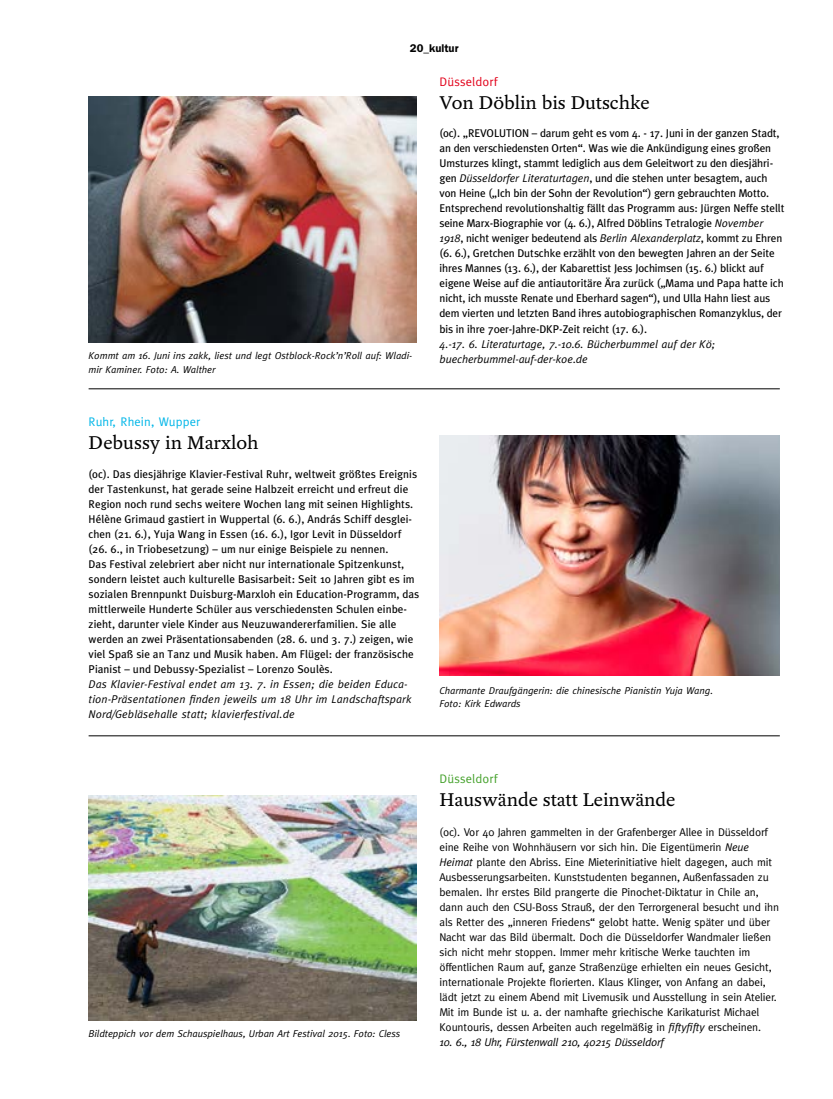
<style>
.page{position:relative;width:833px;height:1099px;background:#fff}
.page>*{position:absolute;margin:0;border:0;box-sizing:border-box;transform-origin:0 0}
.Kulturtip_Headline{font:20px "Yoga OT";color:#000}
.KulturOrtSubline{font:20px "Yoga OT";color:#000}
.KulturOrtSubline-2{font:12.5px "Meta";letter-spacing:.01em;color:#00b6e8}
.KulturOrtSubline-3{font:12.5px "Meta";letter-spacing:.01em;color:#e2001a}
.KulturOrtSubline-4{font:12.5px "Meta";letter-spacing:.01em;color:#44a12b}
.Kulturtip{font:11.25px/15px "Meta";letter-spacing:-.005em;color:#000}
.Kulturtip-2{font:11.25px/15px "Meta";letter-spacing:-.01em;color:#000}
.Kulturtip_Zeit_Ort{font:11.25px/15px "Meta";letter-spacing:.01em;color:#000}
.Kulturtip_Zeit_Ort-2{font:italic 11.25px/15px "Meta";letter-spacing:.01em;color:#000}
.Kulturtip-3{font:italic 11.25px "Meta";letter-spacing:-.005em;color:#000}
.Rubrik_links{font:600 11.25px "Franklin Gothic";color:#000}
.Kulturtip_Zeit_Ort-3{font:italic 10px/13.8px "Meta";color:#000}
.s1{font-style:italic}
</style>
<div class="page">
<img style="left:89px;top:97px;width:327px;height:245px">
<hr style="left:89px;top:388px;width:691px;height:1px;background:#000">
<hr style="left:89px;top:735px;width:691px;height:1px;background:#000">
<img style="left:89px;top:795px;width:327px;height:225px">
<img style="left:439px;top:435px;width:340px;height:240px">
<p class="Rubrik_links" style="left:410px;top:41px;width:50px">20_kultur</p>
<p class="Kulturtip_Zeit_Ort-3" style="left:89px;top:348px;width:325px">Kommt am 16. Juni ins zakk, liest und legt Ostblock-Rock’n’Roll auf: Wladi&shy;mir Kaminer. Foto: A. Walther</p>
<p class="KulturOrtSubline-2" style="left:89px;top:415px;width:113px">Ruhr, Rhein, Wupper</p>
<p class="Kulturtip_Headline" style="left:89px;top:432px;width:171px">Debussy in Marxloh</p>
<p class="Kulturtip_Zeit_Ort" style="left:89px;top:466px;width:332px">(oc). Das diesjährige Klavier-Festival Ruhr, weltweit größtes Ereignis der Tastenkunst, hat gerade seine Halbzeit erreicht und erfreut die Region noch rund sechs weitere Wochen lang mit seinen Highlights.<br>Hélène Grimaud gastiert in Wuppertal (6. 6.), András Schiff desglei&shy;chen (21. 6.), Yuja Wang in Essen (16. 6.), Igor Levit in Düsseldorf (26. 6., in Triobesetzung) – um nur einige Beispiele zu nennen.<br>Das Festival zelebriert aber nicht nur internationale Spitzenkunst, sondern leistet auch kulturelle Basisarbeit: Seit 10 Jahren gibt es im sozialen Brennpunkt Duisburg-Marxloh ein Education-Programm, das mittlerweile Hunderte Schüler aus verschiedensten Schulen einbe&shy;zieht, darunter viele Kinder aus Neuzuwandererfamilien. Sie alle werden an zwei Präsentationsabenden (28. 6. und 3. 7.) zeigen, wie viel Spaß sie an Tanz und Musik haben. Am Flügel: der französische Pianist – und Debussy-Spezialist – Lorenzo Soulès.</p>
<p class="Kulturtip_Zeit_Ort-2" style="left:89px;top:676px;width:324px">Das Klavier-Festival endet am 13. 7. in Essen; die beiden Educa&shy;tion-Präsentationen finden jeweils um 18 Uhr im Landschaftspark<br>Nord/Gebläsehalle statt; klavierfestival.de</p>
<p class="KulturOrtSubline-3" style="left:439px;top:75px;width:59px">Düsseldorf</p>
<p class="Kulturtip_Headline" style="left:439px;top:92px;width:212px">Von Döblin bis Dutschke</p>
<p class="Kulturtip" style="left:439px;top:126px;width:346px">(oc). „REVOLUTION – darum geht es vom 4. - 17. Juni in der ganzen Stadt, an den verschiedensten Orten“. Was wie die Ankündigung eines großen Umsturzes klingt, stammt lediglich aus dem Geleitwort zu den diesjähri&shy;gen <span class="s1">Düsseldorfer Literaturtagen</span>, und die stehen unter besagtem, auch von Heine („Ich bin der Sohn der Revolution“) gern gebrauchten Motto.<br>Entsprechend revolutionshaltig fällt das Programm aus: Jürgen Neffe stellt seine Marx-Biographie vor (4. 6.), Alfred Döblins Tetralogie <span class="s1">November 1918</span>, nicht weniger bedeutend als <span class="s1">Berlin Alexanderplatz</span>, kommt zu Ehren (6. 6.), Gretchen Dutschke erzählt von den bewegten Jahren an der Seite ihres Mannes (13. 6.), der Kabarettist Jess Jochimsen (15. 6.) blickt auf eigene Weise auf die antiautoritäre Ära zurück („Mama und Papa hatte ich nicht, ich musste Renate und Eberhard sagen“), und Ulla Hahn liest aus dem vierten und letzten Band ihres autobiographischen Romanzyklus, der bis in ihre 70er-Jahre-DKP-Zeit reicht (17. 6.).</p>
<p class="Kulturtip-3" style="left:439px;top:337px;width:277px">4.-17. 6. Literaturtage, 7.-10.6. Bücherbummel auf der Kö;</p>
<p class="Kulturtip-3" style="left:439px;top:352px;width:150px">buecherbummel-auf-der-koe.de</p>
<p class="Kulturtip_Zeit_Ort-3" style="left:439px;top:683px;width:275px">Charmante Draufgängerin: die chinesische Pianistin Yuja Wang.</p>
<p class="Kulturtip_Zeit_Ort-3" style="left:439px;top:697px;width:83px">Foto: Kirk Edwards</p>
<p class="Kulturtip_Zeit_Ort-3" style="left:89px;top:1026px;width:313px">Bildteppich vor dem Schauspielhaus, Urban Art Festival 2015. Foto: Cless</p>
<p class="KulturOrtSubline-4" style="left:439px;top:771px;width:59px">Düsseldorf</p>
<p class="KulturOrtSubline" style="left:439px;top:788px;width:237px">Hauswände statt Leinwände</p>
<p class="Kulturtip-2" style="left:439px;top:824px;width:341px">(oc). Vor 40 Jahren gammelten in der Grafenberger Allee in Düsseldorf eine Reihe von Wohnhäusern vor sich hin. Die Eigentümerin <span class="s1">Neue Heimat</span> plante den Abriss. Eine Mieterinitiative hielt dagegen, auch mit Ausbesserungsarbeiten. Kunststudenten begannen, Außenfassaden zu bemalen. Ihr erstes Bild prangerte die Pinochet-Diktatur in Chile an, dann auch den CSU-Boss Strauß, der den Terrorgeneral besucht und ihn als Retter des „inneren Friedens“ gelobt hatte. Wenig später und über Nacht war das Bild übermalt. Doch die Düsseldorfer Wandmaler ließen sich nicht mehr stoppen. Immer mehr kritische Werke tauchten im öffentlichen Raum auf, ganze Straßenzüge erhielten ein neues Gesicht, internationale Projekte florierten. Klaus Klinger, von Anfang an dabei, lädt jetzt zu einem Abend mit Livemusik und Ausstellung in sein Atelier.<br>Mit im Bunde ist u. a. der namhafte griechische Karikaturist Michael Kountouris, dessen Arbeiten auch regelmäßig in <span class="s1">fiftyfifty</span> erscheinen.</p>
<p class="Kulturtip-3" style="left:439px;top:1035px;width:226px">10. 6., 18 Uhr, Fürstenwall 210, 40215 Düsseldorf</p>
</div>
